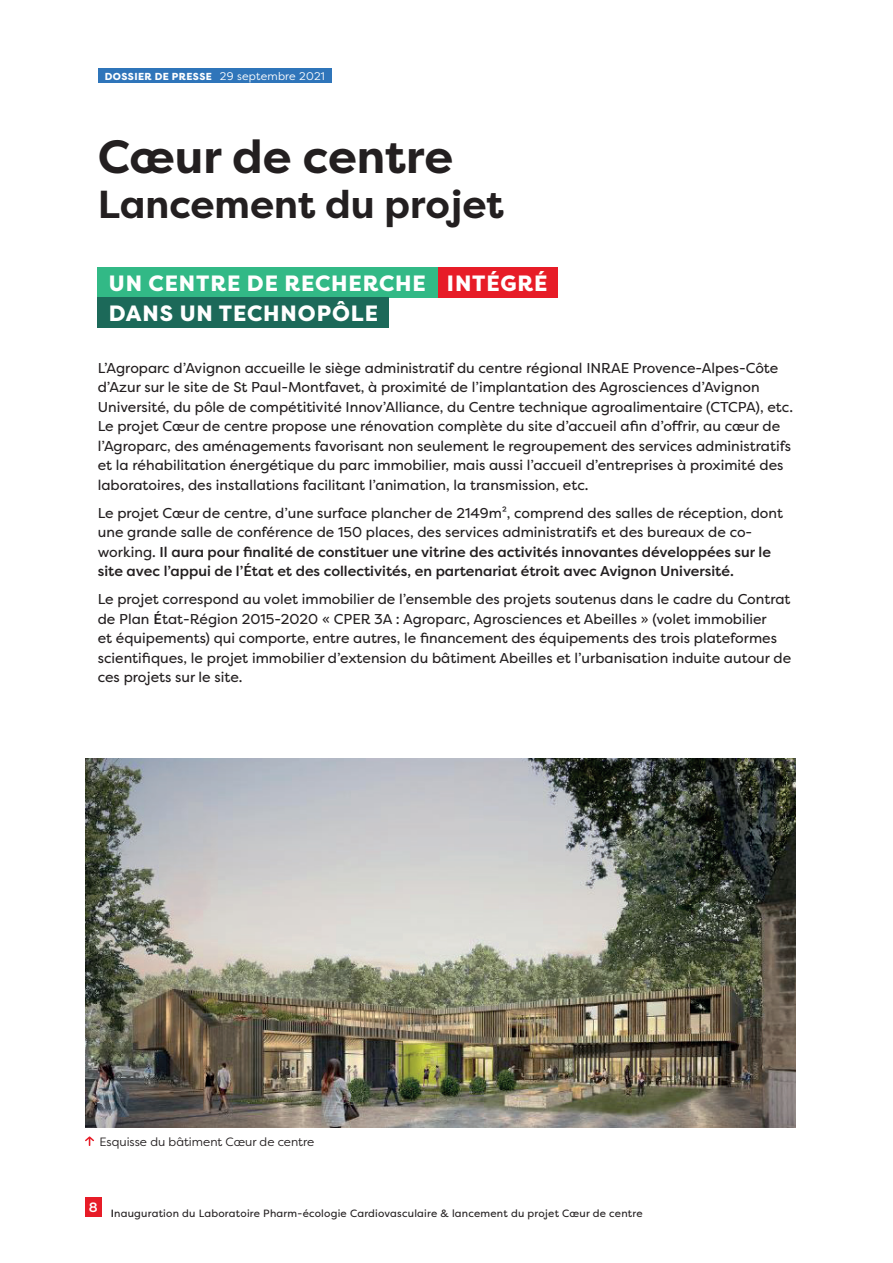
<style>
.page{position:relative;width:893px;height:1263px;background:#fff}
.page>*{position:absolute;margin:0;border:0;box-sizing:border-box;transform-origin:0 0}
.t1{font:700 46.5px "Filson Pro";color:#231f20}
.t2{font:700 39px "Filson Pro";color:#231f20}
.t3{font:800 22.2px/30.5px "Filson Pro";letter-spacing:.04em;color:#fff}
.t4{font:14.25px/19.5px "Filson Pro";color:#231f20}
.t5{font:12px "Filson Pro";color:#231f20}
.t6{font:10.5px "Filson Pro";letter-spacing:.02em;color:#231f20}
.t7{font:800 10.2px "Filson Pro";letter-spacing:.04em;color:#fff}
.s1{font-weight:400;font-size:11.1px}
.s2{font-weight:500}
</style>
<div class="page">
<div style="left:85px;top:1197px;width:16px;height:20px;background:#e71c27"></div>
<div style="left:436px;top:267px;width:122px;height:30px;background:#e71c27"></div>
<div style="left:98px;top:68px;width:234px;height:15px;background:#2f75ba"></div>
<div style="left:98px;top:267px;width:340px;height:30px;background:#32b986"></div>
<div style="left:98px;top:297px;width:291px;height:31px;background:#1c6959"></div>
<img style="left:85px;top:758px;width:710px;height:370px">
<svg style="left:85px;top:1136px;width:9px;height:10px"></svg>
<p class="t7" style="left:105px;top:70px;width:222px">DOSSIER DE PRESSE <span class="s1">29 septembre 2021</span></p>
<h1 class="t1" style="left:98px;top:127px;width:357px">Cœur de centre</h1>
<h2 class="t2" style="left:98px;top:180px;width:408px">Lancement du projet</h2>
<h3 class="t3" style="left:109px;top:268px;width:318px">UN CENTRE DE RECHERCHE<br>DANS UN TECHNOPÔLE</h3>
<h3 class="t3" style="left:447px;top:268px;width:102px">INTÉGRÉ</h3>
<p class="t4" style="left:98px;top:358px;width:697px">L’Agroparc d’Avignon accueille le siège administratif du centre régional INRAE Provence-Alpes-Côte d’Azur sur le site de St Paul-Montfavet, à proximité de l’implantation des Agrosciences d’Avignon Université, du pôle de compétitivité Innov’Alliance, du Centre technique agroalimentaire (CTCPA), etc.<br>Le projet Cœur de centre propose une rénovation complète du site d’accueil afin d’offrir, au cœur de l’Agroparc, des aménagements favorisant non seulement le regroupement des services administratifs et la réhabilitation énergétique du parc immobilier, mais aussi l’accueil d’entreprises à proximité des laboratoires, des installations facilitant l’animation, la transmission, etc.</p>
<p class="t4" style="left:98px;top:503px;width:687px">Le projet Cœur de centre, d’une surface plancher de 2149m², comprend des salles de réception, dont une grande salle de conférence de 150 places, des services administratifs et des bureaux de co&shy;working. <span class="s2">Il aura pour finalité de constituer une vitrine des activités innovantes développées sur le site avec l’appui de l’État et des collectivités, en partenariat étroit avec Avignon Université.</span></p>
<p class="t4" style="left:98px;top:589px;width:695px">Le projet correspond au volet immobilier de l’ensemble des projets soutenus dans le cadre du Contrat de Plan <span class="s2">É</span>tat-Région 2015-2020 « CPER 3A : Agroparc, Agrosciences et Abeilles » (volet immobilier<br>et équipements) qui comporte, entre autres, le financement des équipements des trois plateformes scientifiques, le projet immobilier d’extension du bâtiment Abeilles et l’urbanisation induite autour de ces projets sur le site.</p>
<p class="t5" style="left:99px;top:1134px;width:216px">Esquisse du bâtiment Cœur de centre</p>
<p class="t6" style="left:89px;top:1206px;width:555px"><sup>8</sup> <span class="s2">I</span>nauguration du Laboratoire Pharm-écologie Cardiovasculaire &amp; lancement du projet Cœur de centre</p>
</div>
